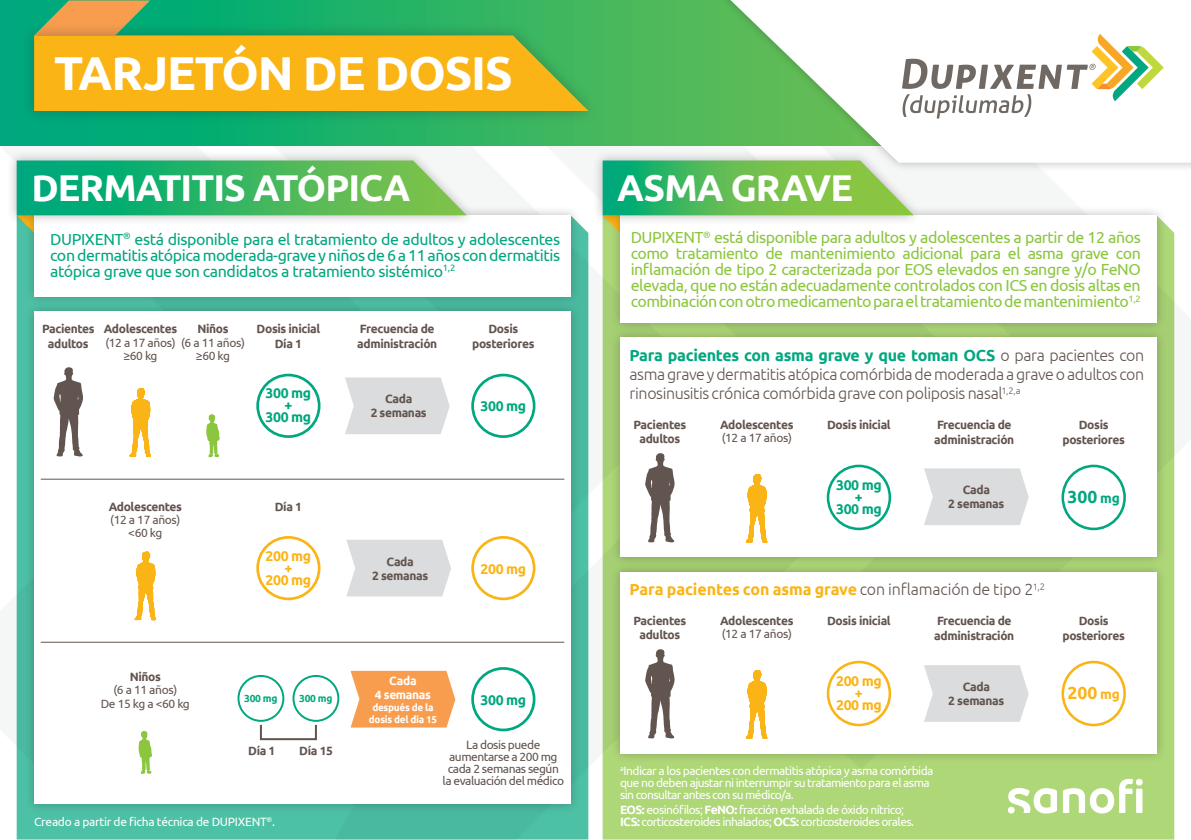
<style>
.page{position:relative;width:1191px;height:840px;background:#fff}
.page>*{position:absolute;margin:0;border:0;box-sizing:border-box;transform-origin:0 0}
.t1{font:700 47.6px "Ubuntu";letter-spacing:-.025em;color:#fff}
.t2{font:700 37.2px "Ubuntu";letter-spacing:-.025em;color:#fff}
.t3{font:700 17.4px "Ubuntu";color:#00a77f}
.t4{font:700 17.4px "Ubuntu";color:#fbb416}
.t5{font:16px/16px "Ubuntu";letter-spacing:-.03em;color:#8bc63e;text-align:justify}
.t6{font:16px/16px "Ubuntu";letter-spacing:-.025em;color:#00a77f;text-align:justify}
.t7{font:300 16px/19.2px "Ubuntu";letter-spacing:-.025em;color:#62544e;text-align:justify}
.t8{font:700 16px "Ubuntu";letter-spacing:-.005em;color:#fbb416}
.t9{font:700 14px/12px "Ubuntu";letter-spacing:-.03em;color:#00a77f;text-align:center}
.t10{font:700 14px/12px "Ubuntu";letter-spacing:-.03em;color:#fbb416;text-align:center}
.t11{font:700 12px/15.2px "Ubuntu";letter-spacing:-.03em;color:#62544e;text-align:center}
.t12{font:12px/12px "Ubuntu";letter-spacing:-.05em;color:#fff}
.t13{font:12px/13.4px "Ubuntu";letter-spacing:-.04em;color:#62544e;text-align:center}
.t14{font:12px "Ubuntu";letter-spacing:-.025em;color:#fff}
.t15{font:700 12px/14px "Ubuntu";letter-spacing:-.03em;color:#fff;text-align:center}
.t16{font:700 10.2px "Ubuntu";letter-spacing:-.03em;color:#00a77f}
.t17{font:700 10px/12px "Ubuntu";letter-spacing:-.03em;color:#fff;text-align:center}
.s1{font-weight:700;color:#00a77f}
.s2{font-size:13.6px}
.s3{font-weight:300;color:#62544e}
.s4{font-weight:700}
</style>
<div class="page">
<div style="left:602px;top:226px;width:572px;height:613px;background:#aed778"></div>
<div style="left:17px;top:225px;width:571px;height:614px;background:#4dc1a5"></div>
<svg style="left:0;top:0;width:705px;height:146px;background:#2bb366"></svg>
<svg style="left:34px;top:0;width:116px;height:22px;background:#a9a05b"></svg>
<div style="left:705px;top:0;width:486px;height:172px;background:#231f20;opacity:.3"></div>
<svg style="left:730px;top:0;width:461px;height:163px"></svg>
<svg style="left:1008px;top:787px;width:49px;height:26px"></svg>
<div style="left:1136px;top:788px;width:6px;height:24px;background:#fff"></div>
<svg style="left:1063px;top:778px;width:70px;height:35px"></svg>
<svg style="left:1007px;top:806px;width:7px;height:7px"></svg>
<svg style="left:1135px;top:778px;width:7px;height:7px"></svg>
<div style="left:24px;top:205px;width:557px;height:101px;background:#231f20;opacity:.3"></div>
<div style="left:34px;top:215px;width:537px;height:81px;background:#fff"></div>
<div style="left:24px;top:301px;width:557px;height:512px;background:#231f20;opacity:.3"></div>
<div style="left:34px;top:311px;width:537px;height:492px;background:#fff"></div>
<hr style="left:41px;top:478px;width:523px;height:1px;background:#62544e">
<hr style="left:41px;top:641px;width:523px;height:1px;background:#62544e">
<svg style="left:53px;top:367px;width:30px;height:89px"></svg>
<svg style="left:129px;top:387px;width:22px;height:69px"></svg>
<svg style="left:206px;top:414px;width:14px;height:43px"></svg>
<svg style="left:345px;top:377px;width:105px;height:57px;background:#dedfe0"></svg>
<div style="left:471px;top:373px;width:64px;height:64px;border:3px solid #00a77f;border-radius:50%"></div>
<div style="left:256px;top:373px;width:64px;height:64px;border:3px solid #00a77f;border-radius:50%"></div>
<svg style="left:135px;top:551px;width:21px;height:69px"></svg>
<svg style="left:346px;top:540px;width:105px;height:56px;background:#dedfdf"></svg>
<div style="left:471px;top:535px;width:64px;height:65px;border:3px solid #fbb416;border-radius:50%"></div>
<div style="left:256px;top:535px;width:64px;height:65px;border:3px solid #fbb416;border-radius:50%"></div>
<svg style="left:138px;top:677px;width:165px;height:96px"></svg>
<svg style="left:350px;top:670px;width:105px;height:57px;background:#f8a65f"></svg>
<div style="left:471px;top:666px;width:64px;height:64px;border:3px solid #00a77f;border-radius:50%"></div>
<div style="left:237px;top:674px;width:47px;height:47px;border:2px solid #00a77f;border-radius:50%"></div>
<div style="left:292px;top:674px;width:47px;height:47px;border:2px solid #00a77f;border-radius:50%"></div>
<div style="left:260px;top:723px;width:57px;height:16px;border:2px solid #62544e"></div>
<div style="left:6px;top:150px;width:469px;height:76px;background:#231f20;opacity:.3"></div>
<svg style="left:17px;top:160px;width:450px;height:79px"></svg>
<div style="left:609px;top:205px;width:558px;height:128px;background:#231f20;opacity:.3"></div>
<div style="left:620px;top:215px;width:536px;height:108px;background:#fff"></div>
<div style="left:592px;top:150px;width:330px;height:76px;background:#231f20;opacity:.3"></div>
<svg style="left:602px;top:160px;width:311px;height:79px"></svg>
<div style="left:609px;top:327px;width:558px;height:240px;background:#231f20;opacity:.3"></div>
<div style="left:620px;top:337px;width:536px;height:220px;background:#fff"></div>
<div style="left:826px;top:464px;width:65px;height:66px;border:3px solid #00a77f;border-radius:50%"></div>
<svg style="left:645px;top:453px;width:29px;height:89px"></svg>
<svg style="left:746px;top:473px;width:21px;height:69px"></svg>
<svg style="left:924px;top:468px;width:104px;height:57px;background:#dededf"></svg>
<div style="left:1061px;top:464px;width:64px;height:66px;border:3px solid #00a77f;border-radius:50%"></div>
<div style="left:609px;top:561px;width:558px;height:202px;background:#231f20;opacity:.3"></div>
<div style="left:620px;top:571px;width:536px;height:181px;background:#fff"></div>
<div style="left:826px;top:660px;width:65px;height:65px;border:3px solid #fbb416;border-radius:50%"></div>
<svg style="left:645px;top:649px;width:29px;height:89px"></svg>
<svg style="left:746px;top:669px;width:21px;height:69px"></svg>
<svg style="left:924px;top:665px;width:104px;height:56px;background:#dddedf"></svg>
<div style="left:1061px;top:660px;width:64px;height:65px;border:3px solid #fbb416;border-radius:50%"></div>
<div style="left:21px;top:22px;width:579px;height:102px;background:#231f20;opacity:.3"></div>
<svg style="left:34px;top:35px;width:554px;height:76px;background:#ecb31b"></svg>
<svg style="left:902px;top:34px;width:261px;height:84px"></svg>
<h1 class="t1" style="left:54px;top:45px;width:460px">TARJETÓN DE DOSIS</h1>
<h2 class="t2" style="left:31px;top:165px;width:380px">DERMATITIS ATÓPICA</h2>
<h3 class="t6" style="left:50px;top:230px;width:511px">DUPIXENT<sup>®</sup> está disponible para el tratamiento de adultos y adolescentes con dermatitis atópica moderada-grave y niños de 6 a 11 años con dermatitis atópica grave que son candidatos a tratamiento sistémico<sup>1,2</sup></h3>
<p class="t11" style="left:42px;top:321px;width:54px;line-height:14.4px">Pacientes adultos</p>
<p class="t11" style="left:104px;top:321px;width:75px">Adolescentes</p>
<p class="t11" style="left:197px;top:321px;width:33px">Niños</p>
<p class="t13" style="left:181px;top:335px;width:65px">(6 a 11 años) ≥60 kg</p>
<p class="t13" style="left:105px;top:335px;width:72px">(12 a 17 años) ≥60 kg</p>
<p class="t11" style="left:257px;top:321px;width:65px">Dosis inicial<br>Día 1</p>
<p class="t9" style="left:266px;top:387px;width:47px">300 mg +<br>300 mg</p>
<p class="t11" style="left:357px;top:321px;width:82px;text-align:left">Frecuencia de administración</p>
<p class="t11" style="left:371px;top:392px;width:58px;line-height:14px">Cada<br>2 semanas</p>
<p class="t11" style="left:472px;top:321px;width:64px">Dosis posteriores</p>
<p class="t9" style="left:480px;top:400px;width:47px">300 mg</p>
<p class="t11" style="left:109px;top:498px;width:75px">Adolescentes</p>
<p class="t13" style="left:110px;top:512px;width:72px">(12 a 17 años) &lt;60 kg</p>
<p class="t11" style="left:275px;top:498px;width:29px">Día 1</p>
<p class="t10" style="left:266px;top:549px;width:47px">200 mg +<br>200 mg</p>
<p class="t11" style="left:372px;top:554px;width:58px;line-height:14px">Cada<br>2 semanas</p>
<p class="t10" style="left:480px;top:562px;width:47px">200 mg</p>
<p class="t11" style="left:130px;top:668px;width:33px">Niños</p>
<p class="t13" style="left:101px;top:682px;width:91px">(6 a 11 años)<br>De 15 kg a &lt;60 kg</p>
<p class="t15" style="left:375px;top:672px;width:58px">Cada<br>4 semanas</p>
<p class="t16" style="left:244px;top:692px;width:35px">300 mg</p>
<p class="t16" style="left:299px;top:692px;width:35px">300 mg</p>
<p class="t17" style="left:369px;top:700px;width:70px">después de la dosis del día 15</p>
<p class="t9" style="left:480px;top:693px;width:47px">300 mg</p>
<p class="t11" style="left:248px;top:742px;width:29px">Día 1</p>
<p class="t11" style="left:299px;top:742px;width:35px">Día 15</p>
<p class="t14" style="left:34px;top:814px;width:242px">Creado a partir de ficha técnica de DUPIXENT<sup>®</sup>.</p>
<p class="t13" style="left:442px;top:738px;width:123px;line-height:12px">La dosis puede aumentarse a 200 mg cada 2 semanas según la evaluación del médico</p>
<h2 class="t2" style="left:617px;top:165px;width:237px">ASMA GRAVE</h2>
<p class="t5" style="left:630px;top:229px;width:511px">DUPIXENT<sup>®</sup> está disponible para adultos y adolescentes a partir de 12 años como tratamiento de mantenimiento adicional para el asma grave con inflamación de tipo 2 caracterizada por EOS elevados en sangre y/o FeNO elevada, que no están adecuadamente controlados con ICS en dosis altas en combinación con otro medicamento para el tratamiento de mantenimiento<sup>1,2</sup></p>
<h3 class="t7" style="left:629px;top:345px;width:516px"><span class="s1">Para pacientes con asma grave y que toman OCS</span> o para pacientes con asma grave y dermatitis atópica comórbida de moderada a grave o adultos con rinosinusitis crónica comórbida grave con poliposis nasal<sup>1,2,a</sup></h3>
<p class="t11" style="left:827px;top:416px;width:65px">Dosis inicial</p>
<p class="t11" style="left:633px;top:416px;width:54px;line-height:14.4px">Pacientes adultos</p>
<p class="t11" style="left:720px;top:416px;width:75px">Adolescentes</p>
<p class="t11" style="left:934px;top:416px;width:82px;text-align:left">Frecuencia de administración</p>
<p class="t11" style="left:1062px;top:416px;width:64px">Dosis posteriores</p>
<p class="t13" style="left:721px;top:430px;width:72px">(12 a 17 años)</p>
<p class="t9" style="left:836px;top:478px;width:47px">300 mg +<br>300 mg</p>
<p class="t11" style="left:948px;top:482px;width:58px;line-height:14px">Cada<br>2 semanas</p>
<h3 class="t3" style="left:1067px;top:485px;width:54px">300 <span class="s2">mg</span></h3>
<h3 class="t8" style="left:629px;top:579px;width:417px">Para pacientes con asma grave <span class="s3">con inflamación de tipo 2</span><sup>1,2</sup></h3>
<p class="t11" style="left:827px;top:612px;width:65px">Dosis inicial</p>
<p class="t11" style="left:633px;top:612px;width:54px;line-height:14.4px">Pacientes adultos</p>
<p class="t11" style="left:720px;top:612px;width:75px">Adolescentes</p>
<p class="t11" style="left:934px;top:612px;width:82px;text-align:left">Frecuencia de administración</p>
<p class="t13" style="left:721px;top:626px;width:72px">(12 a 17 años)</p>
<p class="t10" style="left:836px;top:674px;width:47px">200 mg +<br>200 mg</p>
<p class="t11" style="left:948px;top:679px;width:58px;line-height:14px">Cada<br>2 semanas</p>
<p class="t11" style="left:1062px;top:612px;width:64px">Dosis posteriores</p>
<h3 class="t4" style="left:1067px;top:681px;width:54px">200 <span class="s2">mg</span></h3>
<p class="t12" style="left:620px;top:764px;width:315px"><sup>a</sup>Indicar a los pacientes con dermatitis atópica y asma comórbida que no deben ajustar ni interrumpir su tratamiento para el asma sin consultar antes con su médico/a.</p>
<p class="t12" style="left:620px;top:803px;width:295px"><span class="s4">EOS:</span> eosinófilos; <span class="s4">FeNO:</span> fracción exhalada de óxido nítrico;<br><span class="s4">ICS:</span> corticosteroides inhalados; <span class="s4">OCS:</span> corticosteroides orales.</p>
</div>
